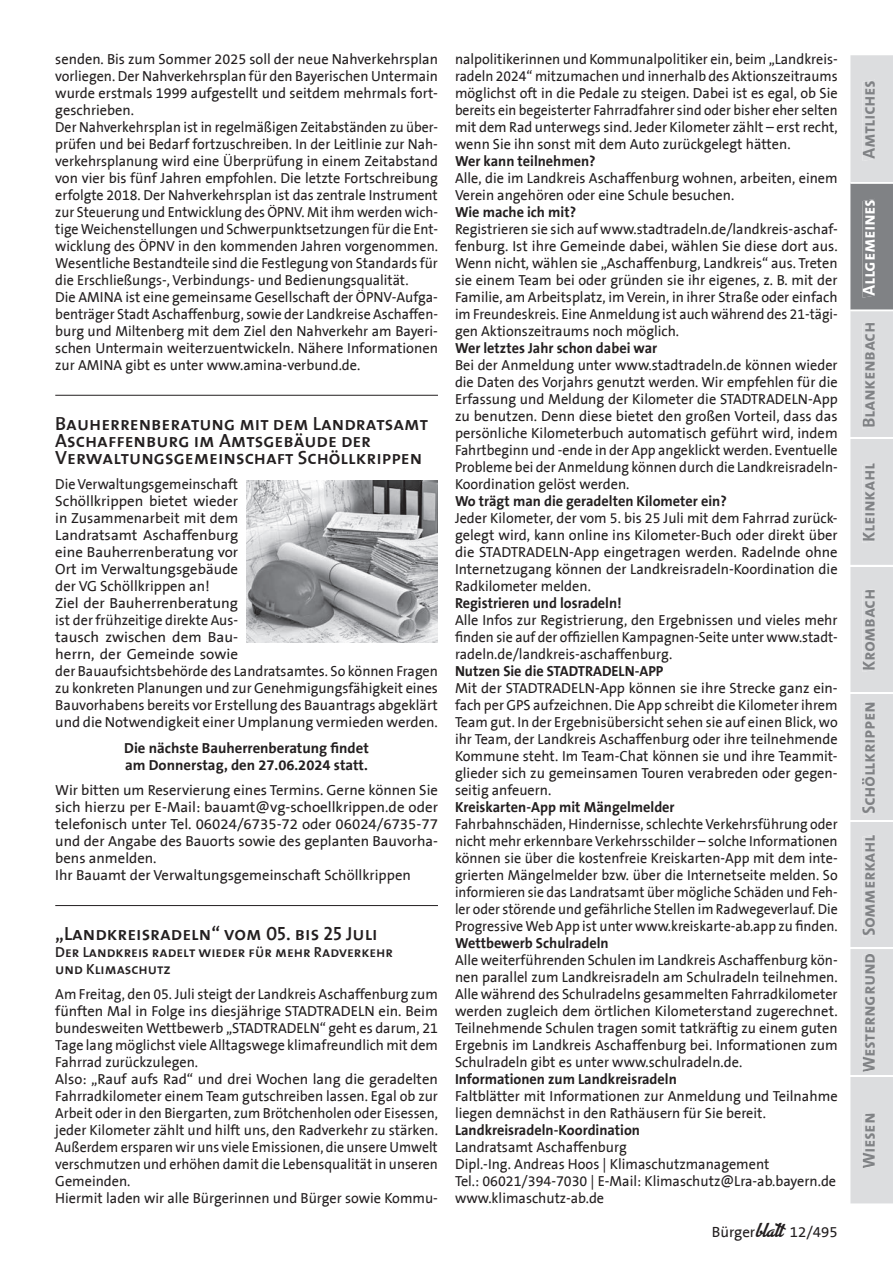
<style>
.page{position:relative;width:893px;height:1263px;background:#fff}
.page>*{position:absolute;margin:0;border:0;box-sizing:border-box;transform-origin:0 0}
.t1{font:19.2px/17px "The Sans Semi Bold Caps";color:#231f20}
.t2{font:italic 18px "The Sans Bold Caps";color:#808285}
.t3{font:italic 18px "The Sans Bold Caps";color:#fff}
.t4{font:15px "The Sans B5 Plain";color:#231f20}
.t5{font:14.7px/17px "The Sans B5 Plain";color:#231f20}
.t6{font:14.7px/17px "The Sans B5 Plain";color:#231f20;text-align:justify;scale:.96 1}
.t7{font:14.7px/17px "The Sans B5 Plain";color:#231f20;text-align:justify;scale:.95 1}
.t8{font:700 14.7px/17px "The Sans B7";color:#231f20}
.t9{font:14.7px/17px "The Sans Semi Bold Caps";color:#231f20}
.s1{font-family:"Advertising Script";font-weight:700;font-size:16.5px}
</style>
<div class="page">
<div style="left:850px;top:55px;width:43px;height:1148px;background:#dcdddf"></div>
<hr style="left:850px;top:692px;width:43px;height:2px;background:#fff">
<hr style="left:850px;top:820px;width:43px;height:1px;background:#fff">
<hr style="left:850px;top:947px;width:43px;height:2px;background:#fff">
<hr style="left:850px;top:1075px;width:43px;height:1px;background:#fff">
<hr style="left:850px;top:565px;width:43px;height:1px;background:#fff">
<hr style="left:850px;top:437px;width:43px;height:2px;background:#fff">
<svg style="left:863px;top:80px;width:12px;height:81px"></svg>
<svg style="left:850px;top:182px;width:43px;height:129px;background:#85878a"></svg>
<svg style="left:862px;top:322px;width:13px;height:107px"></svg>
<svg style="left:863px;top:463px;width:12px;height:80px"></svg>
<svg style="left:863px;top:589px;width:12px;height:83px"></svg>
<svg style="left:862px;top:701px;width:13px;height:114px"></svg>
<svg style="left:862px;top:834px;width:13px;height:103px"></svg>
<svg style="left:863px;top:953px;width:12px;height:119px"></svg>
<svg style="left:863px;top:1112px;width:12px;height:56px"></svg>
<hr style="left:55px;top:395px;width:383px;height:1px;background:#231f20">
<hr style="left:55px;top:905px;width:383px;height:1px;background:#231f20">
<img style="left:247px;top:480px;width:191px;height:162px">
<p class="t5" style="left:55px;top:51px;width:384px">senden. Bis zum Sommer 2025 soll der neue Nahverkehrsplan vorliegen. Der Nahverkehrsplan für den Bayerischen Untermain wurde erstmals 1999 aufgestellt und seitdem mehrmals fort&shy;geschrieben.<br>Der Nahverkehrsplan ist in regelmäßigen Zeitabständen zu über&shy;prüfen und bei Bedarf fortzuschreiben. In der Leitlinie zur Nah&shy;verkehrsplanung wird eine Überprüfung in einem Zeitabstand von vier bis fünf Jahren empfohlen. Die letzte Fortschreibung erfolgte 2018. Der Nahverkehrsplan ist das zentrale Instrument zur Steuerung und Entwicklung des ÖPNV. Mit ihm werden wich&shy;tige Weichenstellungen und Schwerpunktsetzungen für die Ent&shy;wicklung des ÖPNV in den kommenden Jahren vorgenommen.<br>Wesentliche Bestandteile sind die Festlegung von Standards für die Erschließungs-, Verbindungs- und Bedienungsqualität.<br>Die AMINA ist eine gemeinsame Gesellschaft der ÖPNV-Aufga&shy;benträger Stadt Aschaffenburg, sowie der Landkreise Aschaffen&shy;burg und Miltenberg mit dem Ziel den Nahverkehr am Bayeri&shy;schen Untermain weiterzuentwickeln. Nähere Informationen zur AMINA gibt es unter www.amina-verbund.de.</p>
<h1 class="t1" style="left:55px;top:414px;width:374px">Bauherrenberatung mit dem Landratsamt<br>Aschaffenburg im Amtsgebäude der<br>Verwaltungsgemeinschaft Schöllkrippen</h1>
<p class="t6" style="left:55px;top:476px;width:400px;text-align:left">Die Verwaltungsgemeinschaft<br>Schöllkrippen bietet wieder<br>in Zusammenarbeit mit dem<br>Landratsamt Aschaffenburg<br>eine Bauherrenberatung vor<br>Ort im Verwaltungsgebäude<br>der VG Schöllkrippen an!<br>Ziel der Bauherrenberatung<br>ist der frühzeitige direkte Aus-<br>tausch zwischen dem Bau-<br>herrn, der Gemeinde sowie<br>der Bauaufsichtsbehörde des Landratsamtes. So können Fragen zu konkreten Planungen und zur Genehmigungsfähigkeit eines Bauvorhabens bereits vor Erstellung des Bauantrags abgeklärt und die Notwendigkeit einer Umplanung vermieden werden.</p>
<p class="t8" style="left:124px;top:740px;width:246px">Die nächste Bauherrenberatung findet am Donnerstag, den 27.06.2024 statt.</p>
<p class="t5" style="left:55px;top:782px;width:384px">Wir bitten um Reservierung eines Termins. Gerne können Sie sich hierzu per E-Mail: bauamt@vg-schoellkrippen.de oder telefonisch unter Tel. 06024/6735-72 oder 06024/6735-77 und der Angabe des Bauorts sowie des geplanten Bauvorha&shy;bens anmelden.<br>Ihr Bauamt der Verwaltungsgemeinschaft Schöllkrippen</p>
<h1 class="t1" style="left:55px;top:924px;width:324px">„Landkreisradeln“ vom 05. bis 25 Juli</h1>
<p class="t9" style="left:55px;top:943px;width:339px">Der Landkreis radelt wieder für mehr Radverkehr und Klimaschutz</p>
<p class="t5" style="left:55px;top:986px;width:384px">Am Freitag, den 05. Juli steigt der Landkreis Aschaffenburg zum fünften Mal in Folge ins diesjährige STADTRADELN ein. Beim bundesweiten Wettbewerb „STADTRADELN“ geht es darum, 21<br>Tage lang möglichst viele Alltagswege klimafreundlich mit dem Fahrrad zurückzulegen.<br>Also: „Rauf aufs Rad“ und drei Wochen lang die geradelten Fahrradkilometer einem Team gutschreiben lassen. Egal ob zur Arbeit oder in den Biergarten, zum Brötchenholen oder Eisessen, jeder Kilometer zählt und hilft uns, den Radverkehr zu stärken.<br>Außerdem ersparen wir uns viele Emissionen, die unsere Umwelt verschmutzen und erhöhen damit die Lebensqualität in unseren Gemeinden.<br>Hiermit laden wir alle Bürgerinnen und Bürger sowie Kommu-</p>
<p class="t6" style="left:455px;top:51px;width:400px">nalpolitikerinnen und Kommunalpolitiker ein, beim „Landkreis&shy;radeln 2024“ mitzumachen und innerhalb des Aktionszeitraums möglichst oft in die Pedale zu steigen. Dabei ist es egal, ob Sie bereits ein begeisterter Fahrradfahrer sind oder bisher eher selten mit dem Rad unterwegs sind. Jeder Kilometer zählt – erst recht, wenn Sie ihn sonst mit dem Auto zurückgelegt hätten.</p>
<p class="t8" style="left:455px;top:153px;width:142px">Wer kann teilnehmen?</p>
<p class="t5" style="left:455px;top:170px;width:384px">Alle, die im Landkreis Aschaffenburg wohnen, arbeiten, einem<br>Verein angehören oder eine Schule besuchen.</p>
<p class="t8" style="left:455px;top:204px;width:123px">Wie mache ich mit?</p>
<p class="t5" style="left:455px;top:221px;width:384px;text-align:justify">Registrieren sie sich auf www.stadtradeln.de/landkreis-aschaf&shy;fenburg. Ist ihre Gemeinde dabei, wählen Sie diese dort aus.<br>Wenn nicht, wählen sie „Aschaffenburg, Landkreis“ aus. Treten sie einem Team bei oder gründen sie ihr eigenes, z. B. mit der Familie, am Arbeitsplatz, im Verein, in ihrer Straße oder einfach im Freundeskreis. Eine Anmeldung ist auch während des 21-tägi&shy;gen Aktionszeitraums noch möglich.</p>
<p class="t8" style="left:455px;top:340px;width:204px">Wer letztes Jahr schon dabei war</p>
<p class="t5" style="left:455px;top:357px;width:384px;text-align:justify">Bei der Anmeldung unter www.stadtradeln.de können wieder die Daten des Vorjahrs genutzt werden. Wir empfehlen für die Erfassung und Meldung der Kilometer die STADTRADELN-App zu benutzen. Denn diese bietet den großen Vorteil, dass das persönliche Kilometerbuch automatisch geführt wird, indem Fahrtbeginn und -ende in der App angeklickt werden. Eventuelle Probleme bei der Anmeldung können durch die Landkreisradeln-Koordination gelöst werden.</p>
<p class="t8" style="left:455px;top:493px;width:273px">Wo trägt man die geradelten Kilometer ein?</p>
<p class="t5" style="left:455px;top:510px;width:384px;text-align:justify">Jeder Kilometer, der vom 5. bis 25 Juli mit dem Fahrrad zurück&shy;gelegt wird, kann online ins Kilometer-Buch oder direkt über die STADTRADELN-App eingetragen werden. Radelnde ohne Internetzugang können der Landkreisradeln-Koordination die Radkilometer melden.</p>
<p class="t8" style="left:455px;top:595px;width:168px">Registrieren und losradeln!</p>
<p class="t5" style="left:455px;top:612px;width:384px;text-align:justify">Alle Infos zur Registrierung, den Ergebnissen und vieles mehr finden sie auf der offiziellen Kampagnen-Seite unter www.stadt&shy;radeln.de/landkreis-aschaffenburg.</p>
<p class="t8" style="left:455px;top:663px;width:210px">Nutzen Sie die STADTRADELN-APP</p>
<p class="t5" style="left:455px;top:680px;width:384px;text-align:justify">Mit der STADTRADELN-App können sie ihre Strecke ganz ein&shy;fach per GPS aufzeichnen. Die App schreibt die Kilometer ihrem Team gut. In der Ergebnisübersicht sehen sie auf einen Blick, wo ihr Team, der Landkreis Aschaffenburg oder ihre teilnehmende Kommune steht. Im Team-Chat können sie und ihre Teammit&shy;glieder sich zu gemeinsamen Touren verabreden oder gegen&shy;seitig anfeuern.</p>
<p class="t8" style="left:455px;top:799px;width:221px">Kreiskarten-App mit Mängelmelder</p>
<p class="t7" style="left:455px;top:816px;width:404px">Fahrbahnschäden, Hindernisse, schlechte Verkehrsführung oder nicht mehr erkennbare Verkehrsschilder – solche Informationen können sie über die kostenfreie Kreiskarten-App mit dem inte&shy;grierten Mängelmelder bzw. über die Internetseite melden. So informieren sie das Landratsamt über mögliche Schäden und Feh&shy;ler oder störende und gefährliche Stellen im Radwegeverlauf. Die Progressive Web App ist unter www.kreiskarte-ab.app zu finden.</p>
<p class="t8" style="left:455px;top:935px;width:155px">Wettbewerb Schulradeln</p>
<p class="t6" style="left:455px;top:952px;width:400px">Alle weiterführenden Schulen im Landkreis Aschaffenburg kön&shy;nen parallel zum Landkreisradeln am Schulradeln teilnehmen.<br>Alle während des Schulradelns gesammelten Fahrradkilometer werden zugleich dem örtlichen Kilometerstand zugerechnet.<br>Teilnehmende Schulen tragen somit tatkräftig zu einem guten Ergebnis im Landkreis Aschaffenburg bei. Informationen zum Schulradeln gibt es unter www.schulradeln.de.</p>
<p class="t8" style="left:455px;top:1071px;width:223px">Informationen zum Landkreisradeln</p>
<p class="t5" style="left:455px;top:1088px;width:384px">Faltblätter mit Informationen zur Anmeldung und Teilnahme liegen demnächst in den Rathäusern für Sie bereit.</p>
<p class="t8" style="left:455px;top:1122px;width:187px">Landkreisradeln-Koordination</p>
<p class="t5" style="left:455px;top:1139px;width:383px">Landratsamt Aschaffenburg<br>Dipl.-Ing. Andreas Hoos | Klimaschutzmanagement<br>Tel.: 06021/394-7030 | E-Mail: Klimaschutz@Lra-ab.bayern.de www.klimaschutz-ab.de</p>
<p class="t4" style="left:712px;top:1224px;width:127px">Bürger<span class="s1">blatt</span> 12/495</p>
<p class="t2" style="left:854px;top:158px;width:86px;rotate:-90deg">Amtliches</p>
<p class="t3" style="left:854px;top:295px;width:103px;rotate:-90deg">Allgemeines</p>
<p class="t2" style="left:854px;top:427px;width:112px;rotate:-90deg">Blankenbach</p>
<p class="t2" style="left:854px;top:541px;width:86px;rotate:-90deg">Kleinkahl</p>
<p class="t2" style="left:854px;top:670px;width:88px;rotate:-90deg">Krombach</p>
<p class="t2" style="left:854px;top:813px;width:119px;rotate:-90deg">Schöllkrippen</p>
<p class="t2" style="left:854px;top:935px;width:108px;rotate:-90deg">Sommerkahl</p>
<p class="t2" style="left:854px;top:1072px;width:126px;rotate:-90deg">Westerngrund</p>
<p class="t2" style="left:854px;top:1168px;width:63px;rotate:-90deg">Wiesen</p>
</div>
